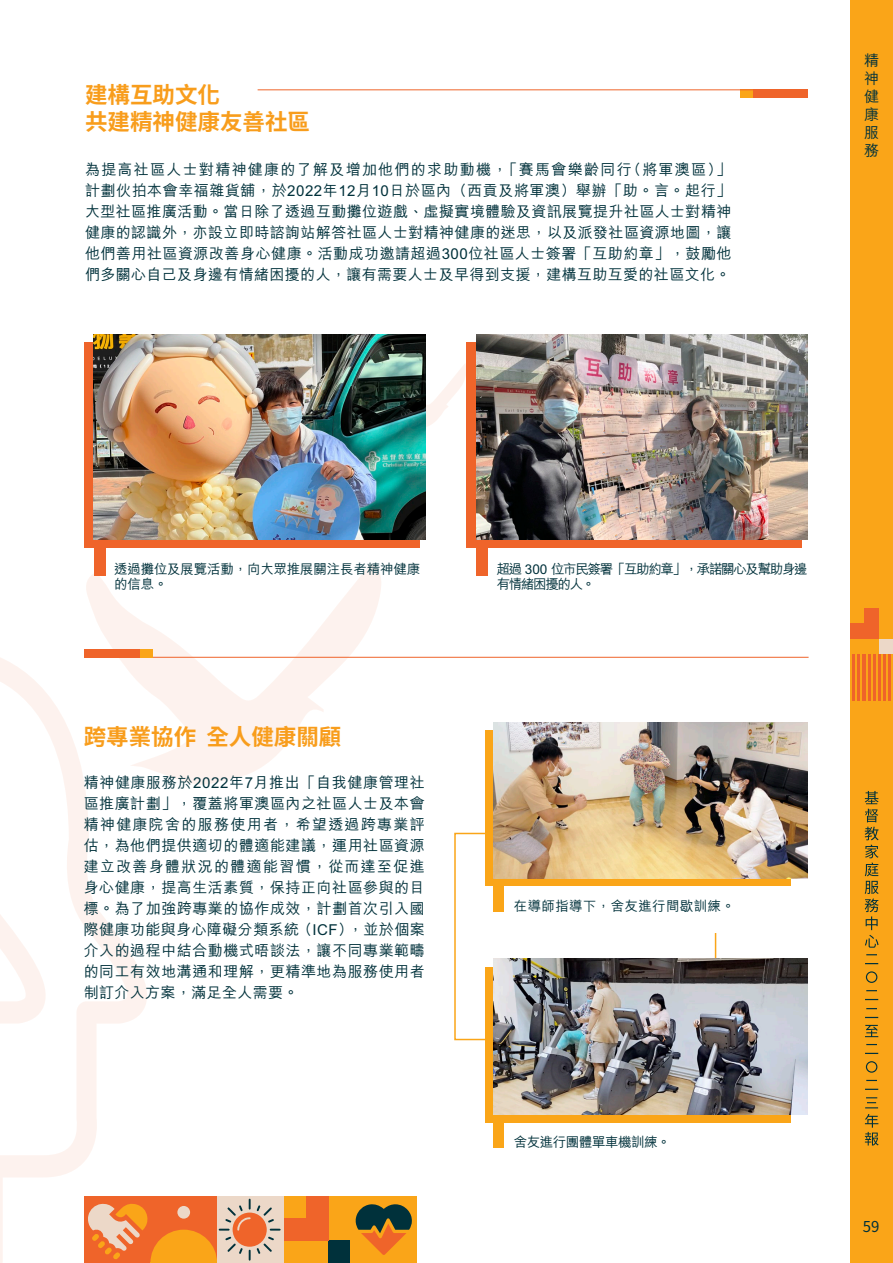
<style>
.page{position:relative;width:893px;height:1263px;background:#fff}
.page>*{position:absolute;margin:0;border:0;box-sizing:border-box;transform-origin:0 0}
.t1{font:700 22.5px/27px "Noto Sans TC";color:#f89d1c}
.t2{font:500 15px/21px "M Hei HK";letter-spacing:.025em;color:#00313b;text-align:justify}
.t3{font:15px "Noto Sans CJ Ksc";color:#00313b}
.t4{font:500 13.5px/15px "M Hei HK";letter-spacing:-.1em;color:#00313b}
.t5{font:500 13.5px/15px "M Hei HK";letter-spacing:-.015em;color:#00313b}
.t6{font:500 13.5px "M Hei HK";letter-spacing:.025em;color:#00313b}
.t7{font:500 13.5px "M Hei HK";letter-spacing:-.035em;color:#00313b}
</style>
<div class="page">
<div style="left:850px;top:0;width:43px;height:1263px;background:#faa518"></div>
<div style="left:879px;top:639px;width:14px;height:15px;background:#ecd8c8"></div>
<div style="left:865px;top:623px;width:14px;height:16px;background:#ef642a"></div>
<div style="left:850px;top:623px;width:15px;height:16px;background:#ef642a"></div>
<div style="left:865px;top:608px;width:14px;height:15px;background:#ef642a"></div>
<div style="left:850px;top:654px;width:43px;height:46px;background:#ef642a"></div>
<hr style="left:891px;top:654px;width:2px;height:46px;background:#faa518">
<hr style="left:886px;top:654px;width:2px;height:46px;background:#faa518">
<hr style="left:881px;top:654px;width:2px;height:46px;background:#faa518">
<hr style="left:876px;top:654px;width:2px;height:46px;background:#faa518">
<hr style="left:871px;top:654px;width:2px;height:46px;background:#faa518">
<hr style="left:866px;top:654px;width:1px;height:46px;background:#faa518">
<hr style="left:860px;top:654px;width:2px;height:46px;background:#faa518">
<hr style="left:855px;top:654px;width:2px;height:46px;background:#faa518">
<hr style="left:850px;top:654px;width:2px;height:46px;background:#faa518">
<svg style="left:865px;top:791px;width:14px;height:157px"></svg>
<svg style="left:865px;top:963px;width:13px;height:1px"></svg>
<svg style="left:865px;top:999px;width:13px;height:1px"></svg>
<svg style="left:865px;top:1017px;width:13px;height:1px"></svg>
<svg style="left:865px;top:1025px;width:13px;height:12px"></svg>
<svg style="left:865px;top:1053px;width:13px;height:1px"></svg>
<svg style="left:865px;top:1089px;width:13px;height:1px"></svg>
<svg style="left:865px;top:1097px;width:13px;height:11px"></svg>
<svg style="left:865px;top:1114px;width:14px;height:31px"></svg>
<svg style="left:866px;top:971px;width:11px;height:12px"></svg>
<svg style="left:866px;top:1061px;width:11px;height:12px"></svg>
<svg style="left:0;top:658px;width:147px;height:605px"></svg>
<svg style="left:84px;top:562px;width:298px;height:224px"></svg>
<svg style="left:425px;top:363px;width:41px;height:67px"></svg>
<div style="left:84px;top:342px;width:335px;height:205px;background:#ef642a"></div>
<div style="left:466px;top:342px;width:336px;height:205px;background:#ef642a"></div>
<div style="left:94px;top:546px;width:11px;height:29px;background:#ef642a"></div>
<div style="left:477px;top:546px;width:11px;height:29px;background:#ef642a"></div>
<div style="left:494px;top:1122px;width:10px;height:26px;background:#faa518"></div>
<div style="left:485px;top:731px;width:306px;height:155px;background:#faa518"></div>
<div style="left:485px;top:967px;width:306px;height:155px;background:#faa518"></div>
<img style="left:494px;top:722px;width:314px;height:156px">
<img style="left:494px;top:958px;width:314px;height:156px">
<img style="left:94px;top:334px;width:331px;height:205px">
<img style="left:477px;top:334px;width:331px;height:205px">
<hr style="left:84px;top:657px;width:725px;height:1px;background:#ef642a">
<div style="left:84px;top:649px;width:56px;height:8px;background:#ef642a"></div>
<div style="left:140px;top:649px;width:12px;height:8px;background:#faa518"></div>
<div style="left:753px;top:90px;width:55px;height:8px;background:#ef642a"></div>
<div style="left:740px;top:90px;width:13px;height:8px;background:#faa518"></div>
<hr style="left:258px;top:89px;width:550px;height:1px;background:#ef642a">
<div style="left:84px;top:1196px;width:66px;height:67px;background:#ef642a"></div>
<div style="left:284px;top:1196px;width:66px;height:67px;background:#faa518"></div>
<div style="left:328px;top:1241px;width:22px;height:22px;background:#00313b"></div>
<div style="left:306px;top:1218px;width:22px;height:23px;background:#ef642a"></div>
<div style="left:284px;top:1218px;width:22px;height:23px;background:#ef642a"></div>
<div style="left:306px;top:1196px;width:22px;height:22px;background:#ef642a"></div>
<div style="left:150px;top:1196px;width:67px;height:67px;background:#ef642a"></div>
<div style="left:217px;top:1196px;width:67px;height:67px;background:#ecd8c8"></div>
<svg style="left:88px;top:1199px;width:193px;height:64px"></svg>
<div style="left:350px;top:1196px;width:67px;height:67px;background:#faa518"></div>
<svg style="left:356px;top:1204px;width:56px;height:51px"></svg>
<div style="left:494px;top:886px;width:10px;height:26px;background:#faa518"></div>
<hr style="left:151px;top:1262px;width:66px;height:1px;background:#faa518">
<h1 class="t1" style="left:85px;top:82px;width:226px">建構互助文化<br>共建精神健康友善社區</h1>
<p class="t2" style="left:85px;top:158px;width:648px">為提高社區人士對精神健康的了解及增加他們的求助動機，「賽馬會樂齡同行（將軍澳區）」計劃伙拍本會幸福雜貨舖，於2022年12月10日於區內（西貢及將軍澳）舉辦「助。言。起行」大型社區推廣活動。當日除了透過互動攤位遊戲、虛擬實境體驗及資訊展覽提升社區人士對精神健康的認識外，亦設立即時諮詢站解答社區人士對精神健康的迷思，以及派發社區資源地圖，讓他們善用社區資源改善身心健康。活動成功邀請超過300位社區人士簽署「互助約章」，鼓勵他們多關心自己及身邊有情緒困擾的人，讓有需要人士及早得到支援，建構互助互愛的社區文化。</p>
<p class="t2" style="left:864px;top:50px;width:16px;line-height:18px">精神健康服務</p>
<p class="t5" style="left:114px;top:560px;width:308px">透過攤位及展覽活動，向大眾推展關注長者精神健康的信息。</p>
<p class="t4" style="left:497px;top:560px;width:312px">超過 300 位市民簽署「互助約章」，承諾關心及幫助身邊有情緒困擾的人。</p>
<h1 class="t1" style="left:84px;top:723px;width:259px">跨專業協作 全人健康關顧</h1>
<p class="t2" style="left:84px;top:770px;width:343px">精神健康服務於2022年7月推出「自我健康管理社區推廣計劃」，覆蓋將軍澳區內之社區人士及本會精神健康院舍的服務使用者，希望透過跨專業評估，為他們提供適切的體適能建議，運用社區資源建立改善身體狀況的體適能習慣，從而達至促進身心健康，提高生活素質，保持正向社區參與的目標。為了加強跨專業的協作成效，計劃首次引入國際健康功能與身心障礙分類系統（ICF），並於個案介入的過程中結合動機式晤談法，讓不同專業範疇的同工有效地溝通和理解，更精準地為服務使用者制訂介入方案，滿足全人需要。</p>
<p class="t6" style="left:514px;top:896px;width:223px">在導師指導下，舍友進行間歇訓練。</p>
<p class="t7" style="left:514px;top:1132px;width:158px">舍友進行團體單車機訓練。</p>
<p class="t3" style="left:863px;top:1218px;width:18px">59</p>
</div>
